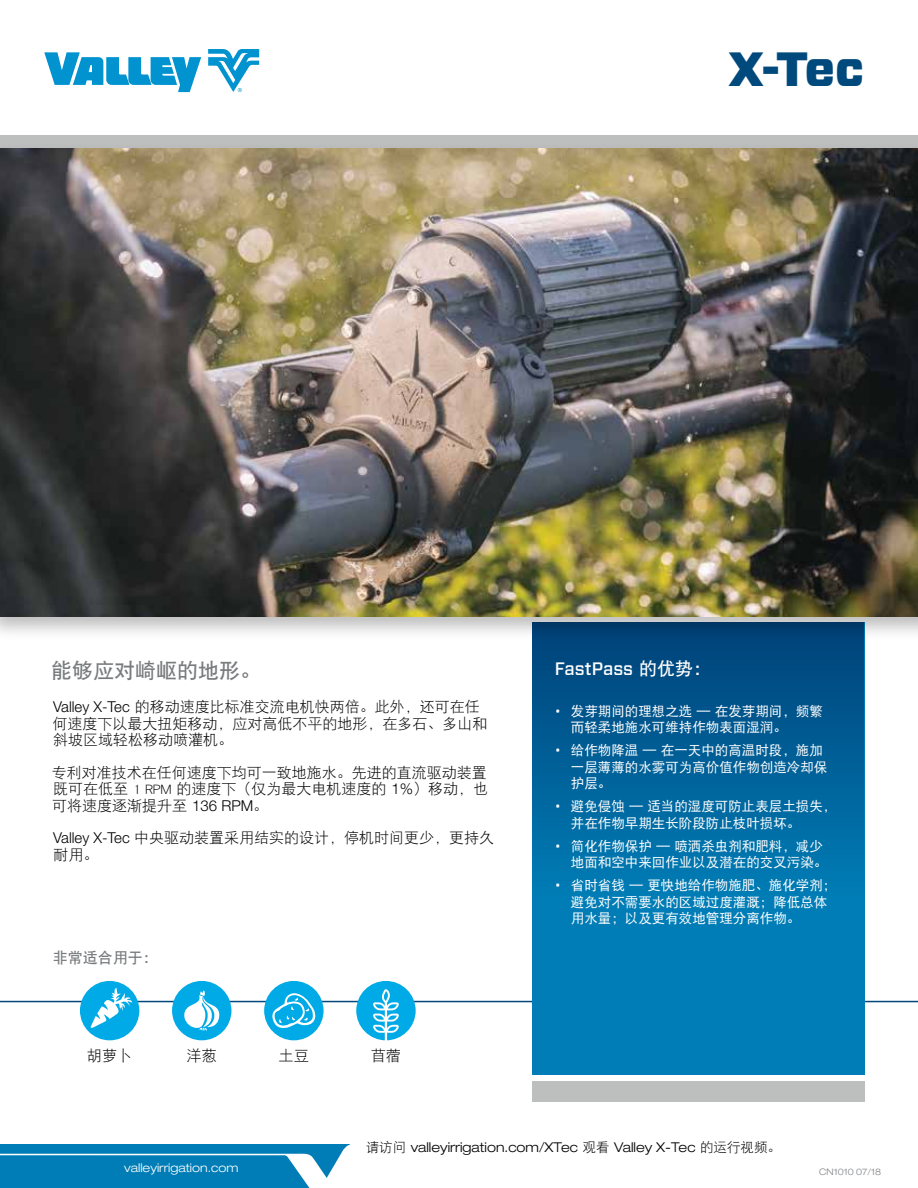
<style>
.page{position:relative;width:918px;height:1188px;background:#fff}
.page>*{position:absolute;margin:0;border:0;box-sizing:border-box;transform-origin:0 0}
.t1{font:900 48px "Forza";color:#00497c}
.t2{font:21px "DFP Hei W7";color:#787b7d}
.t3{font:500 18px "Forza";color:#fff}
.t4{font:15.3px "DFP Hei W3";color:#000}
.t5{font:15px/16.5px "DFP Hei W3";color:#000}
.t6{font:15px "DFP Hei W7";color:#787b7d}
.t7{font:13.5px/16.5px "DFP Hei W5";color:#fff}
.t8{font:300 expanded 13.5px "Helvetica Neue LT Pro";color:#000}
.t9{font:300 expanded 12px "Helvetica Neue LT Pro";color:#fff}
.t10{font:300 expanded 9px "Helvetica Neue LT Pro";color:#808285}
.s1{font-family:"Helvetica Neue LT Pro";font-weight:300}
.s2{font-family:"DFP Hei W7";font-weight:400}
.s3{font-family:"Forza";font-weight:300}
.s4{font-family:"DFP Hei W3";font-weight:400;font-stretch:normal}
</style>
<div class="page">
<div style="left:0;top:136px;width:918px;height:13px;background:#bdbfbf"></div>
<hr style="left:0;top:1001px;width:918px;height:1px;background:#00497c">
<div style="left:532px;top:622px;width:332px;height:453px;background:#007db6"></div>
<div style="left:532px;top:622px;width:332px;height:273px;background:linear-gradient(to bottom,#004178,#007cb5)"></div>
<div style="left:0;top:143px;width:918px;height:499px;background:#000;opacity:.26"></div>
<img style="left:0;top:148px;width:918px;height:469px">
<div style="left:356px;top:981px;width:60px;height:59px;background:#00aae7;border-radius:50%"></div>
<hr style="left:385px;top:1001px;width:2px;height:40px;background:#fff">
<svg style="left:373px;top:989px;width:26px;height:44px"></svg>
<div style="left:80px;top:981px;width:59px;height:59px;background:#00aae7;border-radius:50%"></div>
<svg style="left:91px;top:988px;width:41px;height:40px"></svg>
<div style="left:264px;top:981px;width:60px;height:59px;background:#00aae7;border-radius:50%"></div>
<svg style="left:272px;top:993px;width:44px;height:35px"></svg>
<div style="left:172px;top:981px;width:59px;height:59px;background:#00aae7;border-radius:50%"></div>
<svg style="left:184px;top:991px;width:36px;height:40px"></svg>
<svg style="left:0;top:1144px;width:351px;height:44px;background:#1f8dbf"></svg>
<div style="left:532px;top:1082px;width:332px;height:20px;background:#bdbfbf"></div>
<svg style="left:208px;top:49px;width:51px;height:43px"></svg>
<svg style="left:44px;top:52px;width:157px;height:40px"></svg>
<h1 class="t1" style="left:728px;top:37px;width:137px">X-Tec</h1>
<h2 class="t2" style="left:51px;top:659px;width:211px">能够应对崎岖的地形。</h2>
<p class="t5" style="left:52px;top:698px;width:436px"><span class="s1">Valley X-Tec</span> 的移动速度比标准交流电机快两倍。此外，还可在任何速度下以最大扭矩移动，应对高低不平的地形，在多石、多山和斜坡区域轻松移动喷灌机。</p>
<p class="t5" style="left:52px;top:764px;width:438px;text-align:justify">专利对准技术在任何速度下均可一致地施水。先进的直流驱动装置既可在低至 1 RPM 的速度下（仅为最大电机速度的 <span class="s1">1%</span>）移动，也可将速度逐渐提升至 <span class="s1">136 RPM</span>。</p>
<p class="t5" style="left:53px;top:830px;width:442px"><span class="s1">Valley X-Tec</span> 中央驱动装置采用结实的设计，停机时间更少，更持久耐用。</p>
<p class="t6" style="left:53px;top:949px;width:106px">非常适合用于：</p>
<p class="t4" style="left:87px;top:1047px;width:47px">胡萝卜</p>
<p class="t4" style="left:187px;top:1047px;width:32px">洋葱</p>
<p class="t4" style="left:279px;top:1047px;width:32px">土豆</p>
<p class="t4" style="left:371px;top:1047px;width:32px">苜蓿</p>
<h3 class="t3" style="left:555px;top:657px;width:158px">FastPass <span class="s2">的优势：</span></h3>
<p class="t7" style="left:571px;top:702px;width:253px;text-indent:-16px"><span class="s3">•</span> 发芽期间的理想之选 — 在发芽期间，频繁而轻柔地施水可维持作物表面湿润。</p>
<p class="t7" style="left:571px;top:742px;width:258px;text-indent:-16px"><span class="s3">•</span> 给作物降温 — 在一天中的高温时段，施加一层薄薄的水雾可为高价值作物创造冷却保护层。</p>
<p class="t7" style="left:571px;top:798px;width:267px;text-indent:-16px"><span class="s3">•</span> 避免侵蚀 — 适当的湿度可防止表层土损失，并在作物早期生长阶段防止枝叶损坏。</p>
<p class="t7" style="left:571px;top:837px;width:258px;text-indent:-16px"><span class="s3">•</span> 简化作物保护 — 喷洒杀虫剂和肥料，减少地面和空中来回作业以及潜在的交叉污染。</p>
<p class="t7" style="left:571px;top:877px;width:267px;text-indent:-16px"><span class="s3">•</span> 省时省钱 — 更快地给作物施肥、施化学剂；避免对不需要水的区域过度灌溉；降低总体用水量；以及更有效地管理分离作物。</p>
<p class="t8" style="left:366px;top:1139px;width:417px"><span class="s4">请访问</span> valleyirrigation.com/XTec <span class="s4">观看</span> Valley X-Tec <span class="s4">的运行视频。</span></p>
<p class="t9" style="left:124px;top:1160px;width:116px">valleyirrigation.com</p>
<p class="t10" style="left:819px;top:1166px;width:64px">CN1010 07/18</p>
</div>
